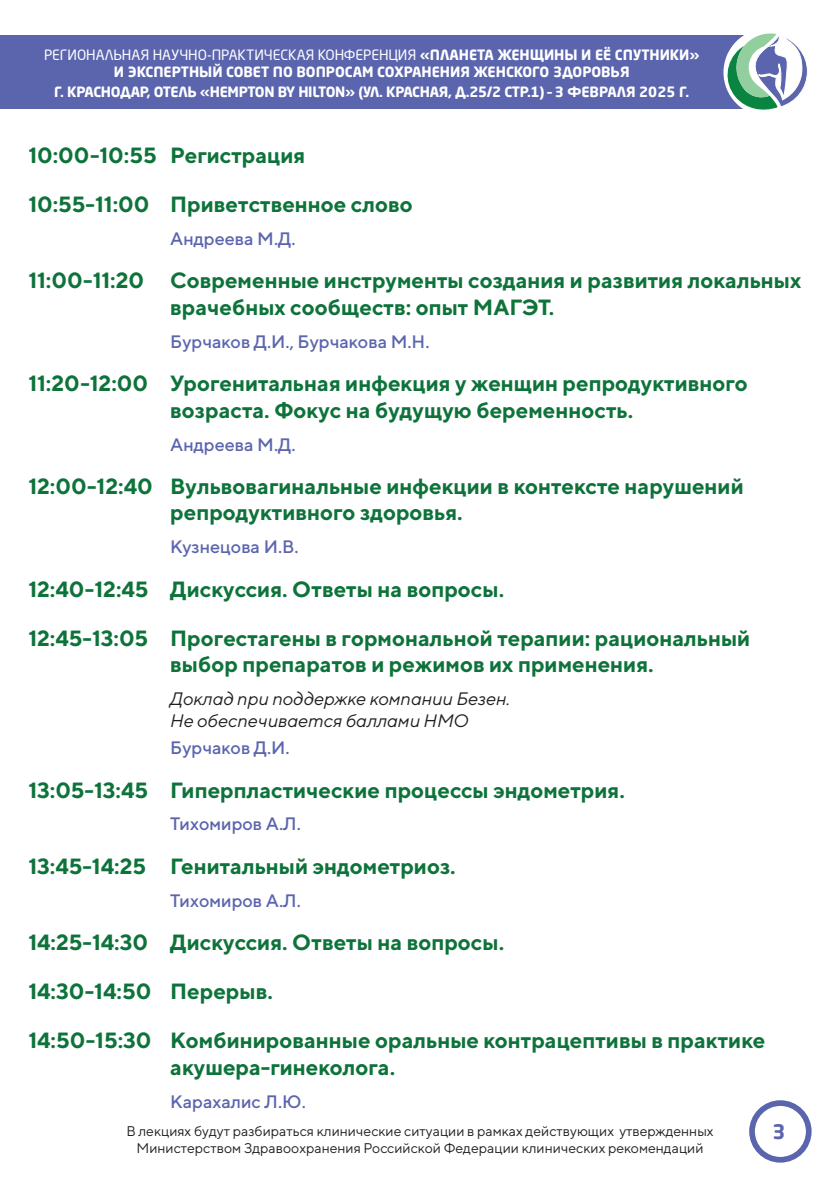
<style>
.page{position:relative;width:840px;height:1191px;background:#fff}
.page>*{position:absolute;margin:0;border:0;box-sizing:border-box;transform-origin:0 0}
.Название_доклада{font:700 22px/26.4px "TT Norms";color:#0e733b}
.t1{font:700 20px "Neo Sans Pro";color:#5b65ae}
.Профы{font:500 18px "TT Norms";color:#5b65ae}
.НМО{font:italic 18px/21.6px "TT Norms";color:#231f20}
.t2{font:14px/16.8px "TT Norms";color:#231f20;text-align:center}
.t3{font:700 14px/16.8px "Neo Sans Pro";color:#fff;text-align:center}
.t4{font:700 14px "Neo Sans Pro";letter-spacing:-.02em;color:#fff}
.s1{font-weight:400}
</style>
<div class="page">
<div style="left:748px;top:1100px;width:63px;height:62px;border:6px solid #5b65ae;border-radius:50%"></div>
<div style="left:0;top:36px;width:769px;height:73px;background:#5b65ae"></div>
<div style="left:723px;top:28px;width:88px;height:88px;background:#fff;border-radius:50%"></div>
<svg style="left:727px;top:33px;width:80px;height:77px"></svg>
<p class="t3" style="left:44px;top:46px;width:656px"><span class="s1">РЕГИОНАЛЬНАЯ НАУЧНО-ПРАКТИЧЕСКАЯ КОНФЕРЕНЦИЯ</span> «ПЛАНЕТА ЖЕНЩИНЫ И ЕЁ СПУТНИКИ»<br>И ЭКСПЕРТНЫЙ СОВЕТ ПО ВОПРОСАМ СОХРАНЕНИЯ ЖЕНСКОГО ЗДОРОВЬЯ</p>
<p class="t4" style="left:54px;top:82px;width:636px">Г. КРАСНОДАР, ОТЕЛЬ «HEMPTON BY HILTON» (УЛ. КРАСНАЯ, Д.25/2 СТР.1) – 3 ФЕВРАЛЯ 2025 Г.</p>
<p class="Название_доклада" style="left:28px;top:141px;width:278px">10:00-10:55 Регистрация</p>
<p class="Название_доклада" style="left:28px;top:190px;width:386px">10:55-11:00 Приветственное слово</p>
<p class="Профы" style="left:170px;top:227px;width:127px">Андреева М.Д.</p>
<p class="Название_доклада" style="left:170px;top:267px;width:632px;text-indent:-142px">11:00-11:20 Современные инструменты создания и развития локальных врачебных сообществ: опыт МАГЭТ.</p>
<p class="Профы" style="left:170px;top:330px;width:261px">Бурчаков Д.И., Бурчакова М.Н.</p>
<p class="Название_доклада" style="left:170px;top:370px;width:579px;text-indent:-142px">11:20-12:00 Урогенитальная инфекция у женщин репродуктивного возраста. Фокус на будущую беременность.</p>
<p class="Профы" style="left:170px;top:433px;width:127px">Андреева М.Д.</p>
<p class="Название_доклада" style="left:170px;top:472px;width:574px;text-indent:-142px">12:00-12:40 Вульвовагинальные инфекции в контексте нарушений репродуктивного здоровья.</p>
<p class="Профы" style="left:170px;top:536px;width:130px">Кузнецова И.В.</p>
<p class="Название_доклада" style="left:28px;top:575px;width:477px">12:40-12:45 Дискуссия. Ответы на вопросы.</p>
<p class="Название_доклада" style="left:170px;top:624px;width:581px;text-indent:-142px">12:45-13:05 Прогестагены в гормональной терапии: рациональный выбор препаратов и режимов их применения.</p>
<p class="НМО" style="left:170px;top:687px;width:341px">Доклад при поддержке компании Безен.<br>Не обеспечивается баллами НМО</p>
<p class="Профы" style="left:170px;top:736px;width:121px">Бурчаков Д.И.</p>
<p class="Название_доклада" style="left:28px;top:776px;width:597px">13:05-13:45 Гиперпластические процессы эндометрия.</p>
<p class="Профы" style="left:170px;top:813px;width:132px">Тихомиров А.Л.</p>
<p class="Название_доклада" style="left:28px;top:852px;width:428px">13:45-14:25 Генитальный эндометриоз.</p>
<p class="Профы" style="left:170px;top:889px;width:132px">Тихомиров А.Л.</p>
<p class="Название_доклада" style="left:28px;top:928px;width:477px">14:25-14:30 Дискуссия. Ответы на вопросы.</p>
<p class="Название_доклада" style="left:28px;top:978px;width:246px">14:30-14:50 Перерыв.</p>
<p class="Название_доклада" style="left:170px;top:1027px;width:596px;text-indent:-142px">14:50-15:30 Комбинированные оральные контрацептивы в практике акушера-гинеколога.</p>
<p class="Профы" style="left:170px;top:1090px;width:137px">Карахалис Л.Ю.</p>
<p class="t2" style="left:126px;top:1122px;width:588px">В лекциях будут разбираться клинические ситуации в рамках действующих утвержденных<br>Министерством Здравоохранения Российской Федерации клинических рекомендаций</p>
<p class="t1" style="left:772px;top:1118px;width:14px">3</p>
</div>
